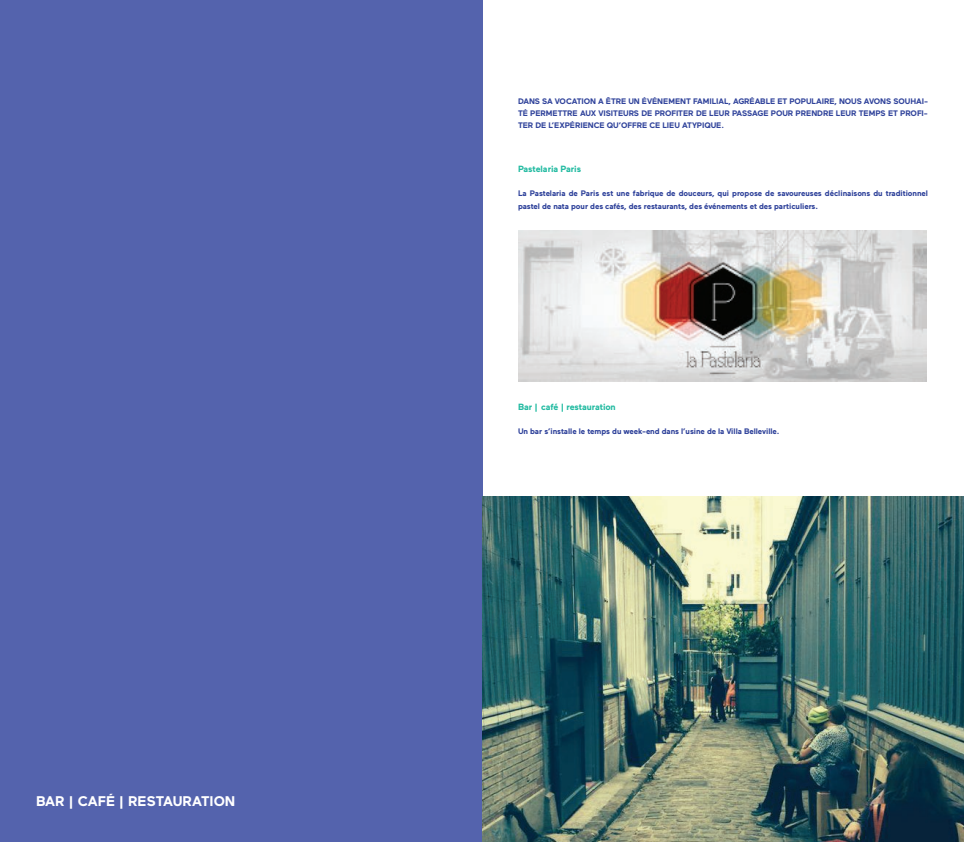
<style>
.page{position:relative;width:964px;height:842px;background:#fff}
.page>*{position:absolute;margin:0;border:0;box-sizing:border-box;transform-origin:0 0}
.t1{font:700 14px "Maax";color:#fff}
.t2{font:700 9px "Maax";letter-spacing:-.01em;color:#24bba2}
.t3{font:700 8px/13.2px "Maax";letter-spacing:-.01em;color:#30439b}
</style>
<div class="page">
<div style="left:0;top:0;width:482px;height:842px;background:#5463ad"></div>
<img style="left:518px;top:230px;width:409px;height:151px">
<img style="left:482px;top:496px;width:482px;height:346px">
<h1 class="t1" style="left:36px;top:793px;width:201px">BAR | CAFÉ | RESTAURATION</h1>
<p class="t3" style="left:518px;top:95px;width:12px">Dans</p>
<p class="t3" style="left:542px;top:95px;width:19px">sa vocation</p>
<p class="t3" style="left:598px;top:95px;width:19px">a être</p>
<p class="t3" style="left:628px;top:95px;width:20px">un événement</p>
<p class="t3" style="left:693px;top:95px;width:6px">familial</p>
<p class="t3" style="left:728px;top:95px;width:11px">, agréable</p>
<p class="t3" style="left:777px;top:95px;width:18px">et populaire</p>
<p class="t3" style="left:834px;top:95px;width:12px">, nous</p>
<p class="t3" style="left:864px;top:95px;width:7px">avons</p>
<p class="t3" style="left:893px;top:95px;width:6px">souhai</p>
<p class="t3" style="left:924px;top:95px;width:6px">-</p>
<p class="t3" style="left:518px;top:107px;width:19px">té permettre</p>
<p class="t3" style="left:580px;top:107px;width:7px">aux</p>
<p class="t3" style="left:598px;top:107px;width:6px">visiteurs</p>
<p class="t3" style="left:641px;top:107px;width:20px">de profiter</p>
<p class="t3" style="left:696px;top:107px;width:20px">de leur</p>
<p class="t3" style="left:732px;top:107px;width:7px">passage</p>
<p class="t3" style="left:771px;top:107px;width:7px">pour</p>
<p class="t3" style="left:795px;top:107px;width:7px">prendre</p>
<p class="t3" style="left:836px;top:107px;width:6px">leur</p>
<p class="t3" style="left:859px;top:107px;width:7px">temps</p>
<p class="t3" style="left:888px;top:107px;width:18px">et profi</p>
<p class="t3" style="left:924px;top:107px;width:6px">-</p>
<p class="t3" style="left:518px;top:119px;width:6px">ter</p>
<p class="t3" style="left:535px;top:119px;width:25px">de l’expérience</p>
<p class="t3" style="left:607px;top:119px;width:21px">qu’offre</p>
<p class="t3" style="left:649px;top:119px;width:19px">ce lieu</p>
<p class="t3" style="left:682px;top:119px;width:6px">atypique</p>
<p class="t3" style="left:721px;top:119px;width:4px">.</p>
<p class="t2" style="left:518px;top:164px;width:65px">Pastelaria Paris</p>
<p class="t3" style="left:518px;top:186px;width:411px">La Pastelaria de Paris est une fabrique de douceurs, qui propose de savoureuses déclinaisons du traditionnel pastel de nata pour des cafés, des restaurants, des événements et des particuliers.</p>
<p class="t2" style="left:518px;top:402px;width:99px">Bar | café | restauration</p>
<p class="t3" style="left:518px;top:425px;width:263px">Un bar s’installe le temps du week-end dans l’usine de la Villa Belleville.</p>
</div>
